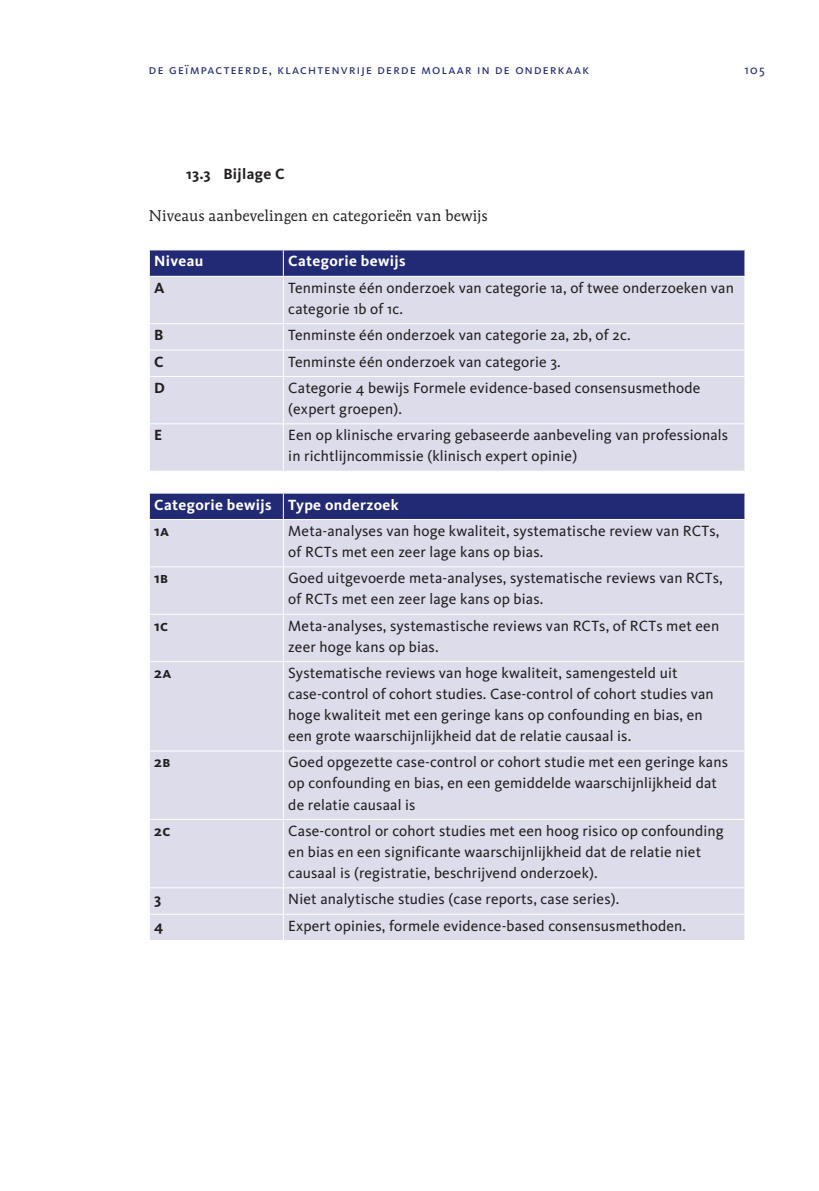
<style>
.page{position:relative;width:819px;height:1191px;background:#fff}
.page>*{position:absolute;margin:0;border:0;box-sizing:border-box;transform-origin:0 0}
.t1{font:15.4px/21px "Kievit";letter-spacing:.01em;color:#231f20}
.t2{font:700 15.4px/26.4px "Kievit";letter-spacing:.025em;color:#fff}
.t3{font:15.4px "Mendoza Rom ITC";letter-spacing:.01em;color:#231f20}
.t4{font:700 15.4px "Kievit";letter-spacing:.025em;color:#231f20}
.t5{font:15.4px "Kievit Bold SC";color:#231f20}
.t6{font:13.12px "Kievit Book SC";letter-spacing:.1em;color:#222a75}
.t7{font:13.12px "Kievit";color:#222a75}
.s1{font-family:"Kievit Bold SC";font-weight:400}
.s2{color:#231f20}
.s3{font-family:"Kievit Bold SC";font-weight:400;color:#231f20}
.s4{font-family:"Kievit Book SC"}
</style>
<div class="page">
<div style="left:150px;top:277px;width:594px;height:194px;background:#dcdcea"></div>
<svg style="left:149px;top:250px;width:596px;height:26px;background:#282f78"></svg>
<hr style="left:283px;top:277px;width:1px;height:46px;background:#fff">
<hr style="left:149px;top:323px;width:134px;height:1px;background:#fff">
<hr style="left:283px;top:323px;width:462px;height:1px;background:#fff">
<hr style="left:149px;top:350px;width:134px;height:1px;background:#fff">
<hr style="left:283px;top:350px;width:462px;height:1px;background:#fff">
<svg style="left:283px;top:324px;width:1px;height:52px"></svg>
<svg style="left:744px;top:324px;width:1px;height:52px"></svg>
<hr style="left:149px;top:376px;width:134px;height:1px;background:#fff">
<hr style="left:283px;top:376px;width:462px;height:1px;background:#fff">
<hr style="left:283px;top:377px;width:1px;height:46px;background:#fff">
<hr style="left:149px;top:423px;width:134px;height:1px;background:#fff">
<hr style="left:283px;top:423px;width:462px;height:1px;background:#fff">
<hr style="left:283px;top:424px;width:1px;height:47px;background:#fff">
<div style="left:150px;top:520px;width:594px;height:420px;background:#dcdcea"></div>
<div style="left:149px;top:493px;width:596px;height:26px;background:#222a75"></div>
<hr style="left:283px;top:520px;width:1px;height:46px;background:#fff">
<hr style="left:149px;top:566px;width:134px;height:1px;background:#fff">
<hr style="left:283px;top:566px;width:462px;height:1px;background:#fff">
<hr style="left:283px;top:567px;width:1px;height:47px;background:#fff">
<hr style="left:149px;top:614px;width:134px;height:1px;background:#fff">
<hr style="left:283px;top:614px;width:462px;height:1px;background:#fff">
<hr style="left:283px;top:614px;width:1px;height:47px;background:#fff">
<hr style="left:149px;top:661px;width:134px;height:1px;background:#fff">
<hr style="left:283px;top:661px;width:462px;height:1px;background:#fff">
<hr style="left:283px;top:662px;width:1px;height:88px;background:#fff">
<hr style="left:149px;top:750px;width:134px;height:1px;background:#fff">
<hr style="left:283px;top:750px;width:462px;height:1px;background:#fff">
<hr style="left:283px;top:751px;width:1px;height:68px;background:#fff">
<hr style="left:149px;top:819px;width:134px;height:1px;background:#fff">
<hr style="left:283px;top:819px;width:462px;height:1px;background:#fff">
<hr style="left:283px;top:820px;width:1px;height:67px;background:#fff">
<hr style="left:149px;top:887px;width:134px;height:1px;background:#fff">
<hr style="left:283px;top:887px;width:462px;height:1px;background:#fff">
<hr style="left:149px;top:913px;width:134px;height:1px;background:#fff">
<hr style="left:283px;top:913px;width:462px;height:1px;background:#fff">
<svg style="left:283px;top:888px;width:1px;height:52px"></svg>
<svg style="left:744px;top:888px;width:1px;height:52px"></svg>
<p class="t6" style="left:149px;top:63px;width:441px">de geïmpacteerde, klachtenvrije derde molaar in de onderkaak</p>
<p class="t7" style="left:744px;top:63px;width:21px">105</p>
<p class="t4" style="left:186px;top:165px;width:100px">13.3 Bijlage <span class="s1">C</span></p>
<p class="t3" style="left:149px;top:207px;width:340px">Niveaus aanbevelingen en categorieën van bewijs</p>
<p class="t2" style="left:154px;top:248px;width:51px">Niveau</p>
<p class="t2" style="left:288px;top:248px;width:119px">Categorie bewijs</p>
<p class="t5" style="left:154px;top:278px;width:12px">A</p>
<p class="t1" style="left:288px;top:277px;width:447px">Tenminste één onderzoek van categorie 1a, of twee onderzoeken van categorie 1b of 1c.</p>
<p class="t5" style="left:154px;top:326px;width:11px">B</p>
<p class="t1" style="left:288px;top:325px;width:344px">Tenminste één onderzoek van categorie 2a, 2b, of 2c.</p>
<p class="t5" style="left:154px;top:352px;width:11px">C</p>
<p class="t1" style="left:288px;top:351px;width:274px">Tenminste één onderzoek van categorie 3.</p>
<p class="t5" style="left:154px;top:379px;width:12px">D</p>
<p class="t1" style="left:288px;top:377px;width:413px">Categorie 4 bewijs Formele evidence-based consensusmethode (expert groepen).</p>
<p class="t5" style="left:154px;top:426px;width:10px">E</p>
<p class="t1" style="left:288px;top:425px;width:441px">Een op klinische ervaring gebaseerde aanbeveling van professionals in richtlijncommissie (klinisch expert opinie)</p>
<p class="t2" style="left:154px;top:491px;width:246px">Categorie bewijs Type onderzoek<br><span class="s2">1</span><span class="s3">a</span></p>
<p class="t1" style="left:288px;top:520px;width:432px">Meta-analyses van hoge kwaliteit, systematische review van <span class="s4">RCT</span>s, of <span class="s4">RCT</span>s met een zeer lage kans op bias.</p>
<p class="t4" style="left:154px;top:569px;width:15px">1<span class="s1">b</span></p>
<p class="t1" style="left:288px;top:568px;width:436px">Goed uitgevoerde meta-analyses, systematische reviews van <span class="s4">RCT</span>s, of <span class="s4">RCT</span>s met een zeer lage kans op bias.</p>
<p class="t4" style="left:154px;top:616px;width:15px">1<span class="s1">c</span></p>
<p class="t1" style="left:288px;top:615px;width:432px">Meta-analyses, systemastische reviews van <span class="s4">RCT</span>s, of <span class="s4">RCT</span>s met een zeer hoge kans op bias.</p>
<p class="t4" style="left:154px;top:664px;width:19px">2<span class="s1">a</span></p>
<p class="t1" style="left:288px;top:662px;width:427px">Systematische reviews van hoge kwaliteit, samengesteld uit case-control of cohort studies. Case-control of cohort studies van hoge kwaliteit met een geringe kans op confounding en bias, en een grote waarschijnlijkheid dat de relatie causaal is.</p>
<p class="t4" style="left:154px;top:753px;width:18px">2<span class="s1">b</span></p>
<p class="t1" style="left:288px;top:752px;width:441px">Goed opgezette case-control or cohort studie met een geringe kans op confounding en bias, en een gemiddelde waarschijnlijkheid dat de relatie causaal is</p>
<p class="t4" style="left:154px;top:821px;width:18px">2<span class="s1">c</span></p>
<p class="t1" style="left:288px;top:820px;width:437px">Case-control or cohort studies met een hoog risico op confounding en bias en een significante waarschijnlijkheid dat de relatie niet causaal is (registratie, beschrijvend onderzoek).</p>
<p class="t4" style="left:154px;top:890px;width:9px">3</p>
<p class="t1" style="left:288px;top:888px;width:332px">Niet analytische studies (case reports, case series).</p>
<p class="t4" style="left:154px;top:916px;width:11px">4</p>
<p class="t1" style="left:288px;top:915px;width:399px">Expert opinies, formele evidence-based consensusmethoden.</p>
</div>
